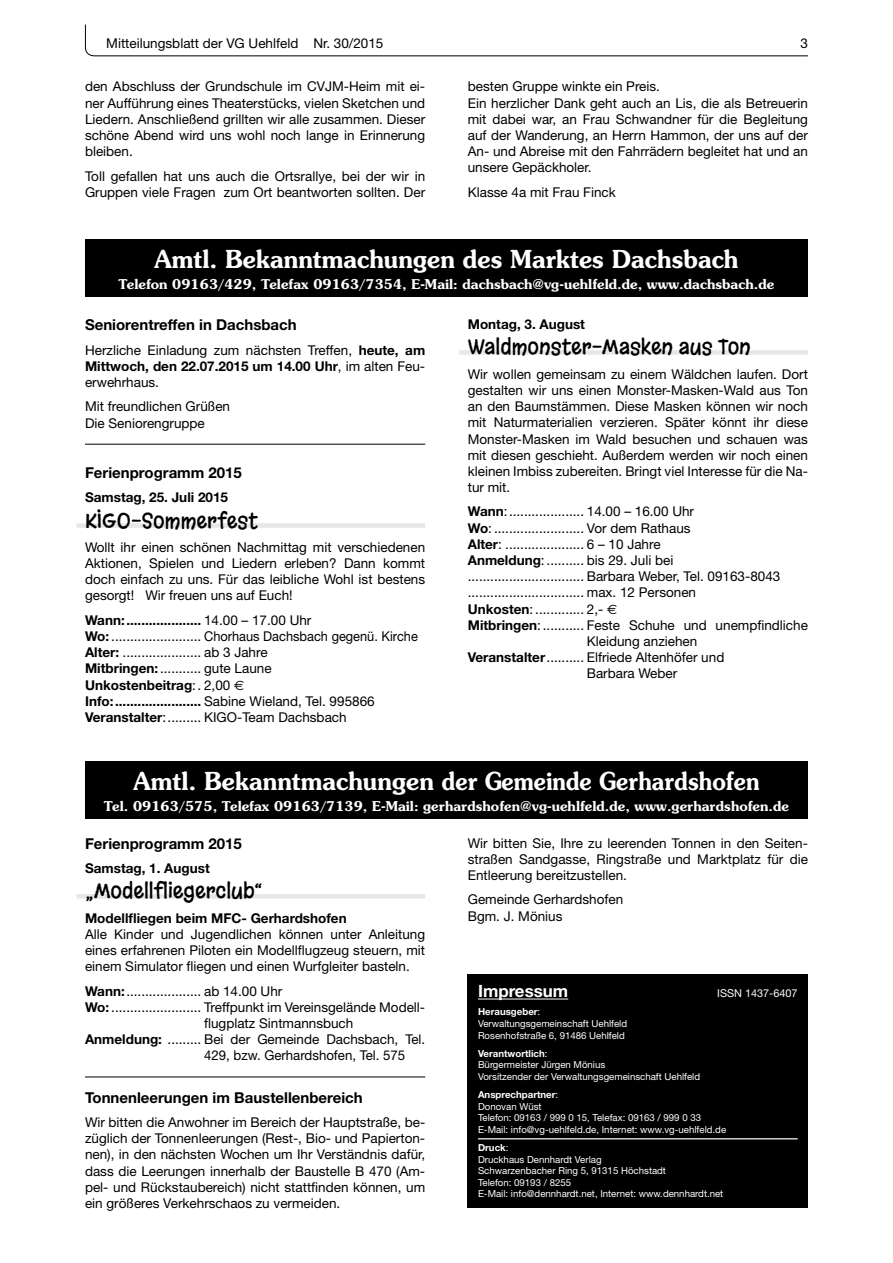
<style>
.page{position:relative;width:893px;height:1263px;background:#fff}
.page>*{position:absolute;margin:0;border:0;box-sizing:border-box;transform-origin:0 0}
.t1{font:600 24.75px "Souvenir";color:#fff;scale:.95 1}
.t2{font:21px "Margarine";color:#000}
.t3{font:700 16.95px "Helvetica Neue";color:#fff}
.t4{font:700 15px "Helvetica Neue";color:#000}
.t5{font:13.5px/16.2px "Helvetica Neue";color:#000;text-align:justify}
.t6{font:600 13.5px "Souvenir";color:#fff}
.t7{font:700 13.5px "Helvetica Neue";color:#000}
.t8{font:10.8px "Helvetica Neue";color:#fff}
.t9{font:9.6px/11.6px "Helvetica Neue";color:#fff}
.s1{font-weight:700}
.s2{font-family:"Euro Sans"}
</style>
<div class="page">
<svg style="left:85px;top:24px;width:723px;height:33px"></svg>
<div style="left:85px;top:240px;width:723px;height:57px;background:#000"></div>
<hr style="left:85px;top:444px;width:340px;height:1px;background:#000">
<div style="left:77px;top:523px;width:348px;height:5px;background:#e7e7e7"></div>
<div style="left:459px;top:350px;width:349px;height:5px;background:#e7e7e7"></div>
<div style="left:85px;top:761px;width:723px;height:58px;background:#000"></div>
<hr style="left:77px;top:894px;width:348px;height:4px;background:#e7e7e7">
<hr style="left:85px;top:1076px;width:340px;height:1px;background:#000">
<div style="left:468px;top:974px;width:340px;height:234px;background:#000"></div>
<hr style="left:478px;top:998px;width:90px;height:1px;background:#fff">
<hr style="left:478px;top:1138px;width:320px;height:1px;background:#fff">
<p class="t5" style="left:106px;top:36px;width:279px">Mitteilungsblatt der VG Uehlfeld Nr. 30/2015</p>
<p class="t5" style="left:800px;top:36px;width:9px">3</p>
<p class="t5" style="left:85px;top:80px;width:342px">den Abschluss der Grundschule im CVJM-Heim mit ei&shy;ner Aufführung eines Theaterstücks, vielen Sketchen und Liedern. Anschließend grillten wir alle zusammen. Dieser schöne Abend wird uns wohl noch lange in Erinnerung bleiben.</p>
<p class="t5" style="left:85px;top:169px;width:342px">Toll gefallen hat uns auch die Ortsrallye, bei der wir in<br>Gruppen viele Fragen zum Ort beantworten sollten. Der</p>
<p class="t5" style="left:468px;top:80px;width:342px;text-align:left">besten Gruppe winkte ein Preis.<br>Ein herzlicher Dank geht auch an Lis, die als Betreuerin mit dabei war, an Frau Schwandner für die Begleitung auf der Wanderung, an Herrn Hammon, der uns auf der An- und Abreise mit den Fahrrädern begleitet hat und an unsere Gepäckholer.</p>
<p class="t5" style="left:468px;top:185px;width:150px">Klasse 4a mit Frau Finck</p>
<h1 class="t1" style="left:154px;top:250px;width:616px">Amtl. Bekanntmachungen des Marktes Dachsbach</h1>
<p class="t6" style="left:119px;top:279px;width:657px">Telefon 09163/429, Telefax 09163/7354, E-Mail: dachsbach@vg-uehlfeld.de, www.dachsbach.de</p>
<p class="t4" style="left:85px;top:320px;width:213px">Seniorentreffen in Dachsbach</p>
<p class="t5" style="left:85px;top:343px;width:342px">Herzliche Einladung zum nächsten Treffen, <span class="s1">heute, am Mittwoch, den 22.07.2015 um 14.00 Uhr</span>, im alten Feu&shy;erwehrhaus.</p>
<p class="t5" style="left:85px;top:400px;width:147px">Mit freundlichen Grüßen<br>Die Seniorengruppe</p>
<p class="t4" style="left:85px;top:467px;width:158px">Ferienprogramm 2015</p>
<p class="t7" style="left:85px;top:493px;width:145px">Samstag, 25. Juli 2015</p>
<h2 class="t2" style="left:85px;top:506px;width:174px">KIGO-Sommerfest</h2>
<p class="t5" style="left:85px;top:540px;width:342px">Wollt ihr einen schönen Nachmittag mit verschiedenen Aktionen, Spielen und Liedern erleben? Dann kommt doch einfach zu uns. Für das leibliche Wohl ist bestens gesorgt! Wir freuen uns auf Euch!</p>
<p class="t5" style="left:85px;top:613px;width:334px;text-align:left"><span class="s1">Wann: ....................</span> 14.00 – 17.00 Uhr<br><span class="s1">Wo:</span> ........................ Chorhaus Dachsbach gegenü. Kirche <span class="s1">Alter:</span> ..................... ab 3 Jahre<br><span class="s1">Mitbringen:</span> ........... gute Laune<br><span class="s1">Unkostenbeitrag</span>: . 2,00 <span class="s2">€<br></span><span class="s1">Info: .......................</span> Sabine Wieland, Tel. 995866<br><span class="s1">Veranstalter</span>: ......... KIGO-Team Dachsbach</p>
<p class="t7" style="left:468px;top:320px;width:119px">Montag, 3. August</p>
<h2 class="t2" style="left:468px;top:333px;width:285px">Waldmonster-Masken aus Ton</h2>
<p class="t5" style="left:468px;top:367px;width:342px">Wir wollen gemeinsam zu einem Wäldchen laufen. Dort gestalten wir uns einen Monster-Masken-Wald aus Ton an den Baumstämmen. Diese Masken können wir noch mit Naturmaterialien verzieren. Später könnt ihr diese Monster-Masken im Wald besuchen und schauen was mit diesen geschieht. Außerdem werden wir noch einen kleinen Imbiss zubereiten. Bringt viel Interesse für die Na&shy;tur mit.</p>
<p class="t5" style="left:468px;top:505px;width:228px"><span class="s1">Wann</span>: .................... 14.00 – 16.00 Uhr</p>
<p class="t5" style="left:468px;top:521px;width:224px"><span class="s1">Wo</span>: ........................ Vor dem Rathaus</p>
<p class="t5" style="left:468px;top:537px;width:194px"><span class="s1">Alter</span>: ..................... 6 – 10 Jahre</p>
<p class="t5" style="left:468px;top:553px;width:207px"><span class="s1">Anmeldung</span>: .......... bis 29. Juli bei</p>
<p class="t5" style="left:468px;top:570px;width:314px">............................... Barbara Weber, Tel. 09163-8043</p>
<p class="t5" style="left:468px;top:586px;width:230px">............................... max. 12 Personen</p>
<p class="t5" style="left:468px;top:602px;width:151px"><span class="s1">Unkosten</span>: ............. 2,- <span class="s2">€</span></p>
<p class="t5" style="left:468px;top:618px;width:342px"><span class="s1">Mitbringen</span>: ........... Feste Schuhe und unempfindliche</p>
<p class="t5" style="left:587px;top:634px;width:112px">Kleidung anziehen</p>
<p class="t5" style="left:468px;top:651px;width:258px"><span class="s1">Veranstalter</span> .......... Elfriede Altenhöfer und</p>
<p class="t5" style="left:587px;top:667px;width:92px">Barbara Weber</p>
<h1 class="t1" style="left:133px;top:771px;width:660px">Amtl. Bekanntmachungen der Gemeinde Gerhardshofen</h1>
<p class="t6" style="left:104px;top:800px;width:687px">Tel. 09163/575, Telefax 09163/7139, E-Mail: gerhardshofen@vg-uehlfeld.de, www.gerhardshofen.de</p>
<p class="t4" style="left:85px;top:838px;width:158px">Ferienprogramm 2015</p>
<p class="t7" style="left:85px;top:863px;width:126px">Samstag, 1. August</p>
<h2 class="t2" style="left:85px;top:877px;width:179px">„Modellfliegerclub“</h2>
<p class="t7" style="left:85px;top:913px;width:263px">Modellfliegen beim MFC- Gerhardshofen</p>
<p class="t5" style="left:85px;top:927px;width:342px">Alle Kinder und Jugendlichen können unter Anleitung eines erfahrenen Piloten ein Modellflugzeug steuern, mit einem Simulator fliegen und einen Wurfgleiter basteln.</p>
<p class="t5" style="left:85px;top:984px;width:199px"><span class="s1">Wann:</span> .................... ab 14.00 Uhr</p>
<p class="t5" style="left:85px;top:1000px;width:342px"><span class="s1">Wo:</span> ........................ Treffpunkt im Vereinsgelände Modell-</p>
<p class="t5" style="left:204px;top:1016px;width:151px">flugplatz Sintmannsbuch</p>
<p class="t5" style="left:85px;top:1032px;width:342px"><span class="s1">Anmeldung:</span> ......... Bei der Gemeinde Dachsbach, Tel.</p>
<p class="t5" style="left:204px;top:1049px;width:203px">429, bzw. Gerhardshofen, Tel. 575</p>
<p class="t4" style="left:85px;top:1092px;width:279px">Tonnenleerungen im Baustellenbereich</p>
<p class="t5" style="left:85px;top:1115px;width:342px">Wir bitten die Anwohner im Bereich der Hauptstraße, be&shy;züglich der Tonnenleerungen (Rest-, Bio- und Papierton&shy;nen), in den nächsten Wochen um Ihr Verständnis dafür, dass die Leerungen innerhalb der Baustelle B 470 (Am&shy;pel- und Rückstaubereich) nicht stattfinden können, um ein größeres Verkehrschaos zu vermeiden.</p>
<p class="t5" style="left:468px;top:836px;width:342px">Wir bitten Sie, Ihre zu leerenden Tonnen in den Seiten&shy;straßen Sandgasse, Ringstraße und Marktplatz für die Entleerung bereitzustellen.</p>
<p class="t5" style="left:468px;top:893px;width:157px">Gemeinde Gerhardshofen<br>Bgm. J. Mönius</p>
<p class="t3" style="left:478px;top:985px;width:92px">Impressum</p>
<p class="t8" style="left:717px;top:989px;width:82px">ISSN 1437-6407</p>
<p class="t9" style="left:478px;top:1007px;width:151px"><span class="s1">Herausgeber</span>:<br>Verwaltungsgemeinschaft Uehlfeld<br>Rosenhofstraße 6, 91486 Uehlfeld</p>
<p class="t9" style="left:478px;top:1048px;width:224px"><span class="s1">Verantwortlich</span>:<br>Bürgermeister Jürgen Mönius<br>Vorsitzender der Verwaltungsgemeinschaft Uehlfeld</p>
<p class="t9" style="left:478px;top:1090px;width:250px"><span class="s1">Ansprechpartner</span>:<br>Donovan Wüst<br>Telefon: 09163 / 999 0 15, Telefax: 09163 / 999 0 33<br>E-Mail: info@vg-uehlfeld.de, Internet: www.vg-uehlfeld.de</p>
<p class="t9" style="left:478px;top:1143px;width:247px"><span class="s1">Druck</span>:<br>Druckhaus Dennhardt Verlag<br>Schwarzenbacher Ring 5, 91315 Höchstadt<br>Telefon: 09193 / 8255<br>E-Mail: info@dennhardt.net, Internet: www.dennhardt.net</p>
</div>
